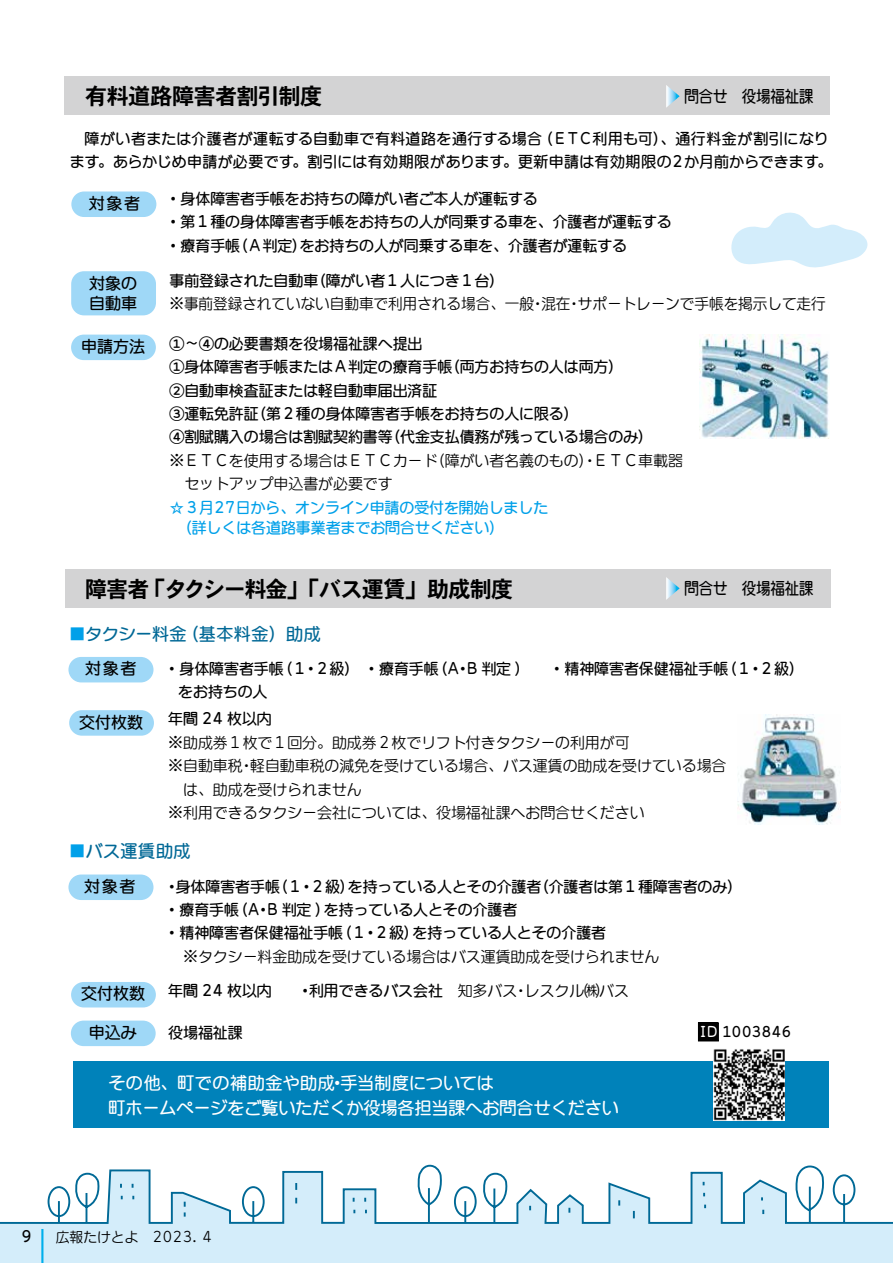
<style>
.page{position:relative;width:893px;height:1263px;background:#fff}
.page>*{position:absolute;margin:0;border:0;box-sizing:border-box;transform-origin:0 0}
.t1{font:22.35px "DFHS Gothic W7 WINP RKSJ H";letter-spacing:-.035em;color:#000}
.t2{font:16.95px/25.5px "DFUD Maru Gothic W6 WINP RKSJ H";color:#fff}
.t3{font:16.95px "DFUD Maru Gothic W6 WINP RKSJ H";letter-spacing:.03em;color:#006896}
.t4{font:16.95px "DFUD Maru Gothic W6 WINP RKSJ H";letter-spacing:.02em;color:#fff}
.t5{font:15.9px/20.2px "DFUD Maru Gothic W6 WINP RKSJ H";color:#000}
.t6{font:15.9px "DFUD Maru Gothic W6 WIN RKSJ H";color:#000;scale:.9 1}
.t7{font:14.85px/23.4px "DFUD Maru Gothic W6 WINP RKSJ H";color:#000}
.t8{font:14.85px/23.4px "DFUD Maru Gothic W4 WINP RKSJ H";color:#000}
.t9{font:14.85px/23.4px "DFUD Maru Gothic W6 WINP RKSJ H";letter-spacing:.025em;color:#000}
.t10{font:14.85px/20.2px "DFUD Maru Gothic W6 WINP RKSJ H";color:#00a0e9}
.t11{font:14.85px "DFUD Maru Gothic W6 WINP RKSJ H";letter-spacing:.03em;color:#000}
.t12{font:13.8px "DFUD Maru Gothic W4 WINP RKSJ H";color:#000}
.t13{font:13.8px "DFUD Maru Gothic W6 WINP RKSJ H";letter-spacing:-.005em;color:#000}
.s1{color:#00a0e9}
.s2{font-family:"DFUD Maru Gothic W4 WINP RKSJ H"}
.s3{color:#fff}
</style>
<div class="page">
<img style="left:738px;top:714px;width:103px;height:110px">
<div style="left:73px;top:1061px;width:756px;height:67px;background:#0082ba"></div>
<div style="left:0;top:1225px;width:893px;height:38px;background:#d4edfa"></div>
<svg style="left:0;top:1164px;width:893px;height:61px"></svg>
<hr style="left:41px;top:1229px;width:2px;height:34px;background:#00afec">
<div style="left:68px;top:657px;width:85px;height:25px;background:#9fd8f7;border-radius:13px"></div>
<div style="left:68px;top:874px;width:85px;height:26px;background:#9fd8f7;border-radius:13px"></div>
<div style="left:64px;top:77px;width:766px;height:38px;background:#d3d3d4"></div>
<svg style="left:666px;top:85px;width:14px;height:23px"></svg>
<div style="left:71px;top:191px;width:85px;height:26px;background:#9fd8f7;border-radius:13px"></div>
<div style="left:71px;top:271px;width:85px;height:44px;background:#9fd8f7;border-radius:13px"></div>
<div style="left:71px;top:335px;width:85px;height:25px;background:#9fd8f7;border-radius:13px"></div>
<div style="left:69px;top:710px;width:85px;height:26px;background:#9fd8f7;border-radius:13px"></div>
<div style="left:71px;top:982px;width:85px;height:25px;background:#9fd8f7;border-radius:13px"></div>
<div style="left:65px;top:570px;width:765px;height:38px;background:#d3d3d4"></div>
<div style="left:71px;top:1020px;width:85px;height:26px;background:#9fd8f7;border-radius:13px"></div>
<svg style="left:666px;top:577px;width:14px;height:23px"></svg>
<img style="left:713px;top:1049px;width:71px;height:71px">
<svg style="left:731px;top:212px;width:137px;height:56px"></svg>
<img style="left:700px;top:334px;width:130px;height:104px">
<div style="left:698px;top:1023px;width:20px;height:18px;background:#000"></div>
<div style="left:698px;top:1023px;width:21px;height:18px;border:1px solid #000"></div>
<h1 class="t1" style="left:85px;top:85px;width:239px">有料道路障害者割引制度</h1>
<p class="t6" style="left:684px;top:85px;width:49px">問合せ</p>
<p class="t6" style="left:742px;top:85px;width:81px">役場福祉課</p>
<p class="t11" style="left:538px;top:128px;width:292px">（ＥＴＣ利用も可）、通行料金が割引になり</p>
<p class="t9" style="left:70px;top:126px;width:764px">　障がい者または介護者が運転する自動車で有料道路を通行する場合<br>ます。あらかじめ申請が必要です。割引には有効期限があります。更新申請は有効期限の２か月前からできます。</p>
<p class="t7" style="left:166px;top:186px;width:374px">・身体障害者手帳をお持ちの障がい者ご本人が運転する</p>
<p class="t7" style="left:166px;top:210px;width:507px">・第１種の身体障害者手帳をお持ちの人が同乗する車を、介護者が運転する</p>
<p class="t7" style="left:300px;top:233px;width:329px">をお持ちの人が同乗する車を、介護者が運転する</p>
<p class="t5" style="left:89px;top:192px;width:53px">対象者</p>
<p class="t7" style="left:233px;top:233px;width:76px">（Ａ判定）</p>
<p class="t7" style="left:166px;top:233px;width:76px">・療育手帳</p>
<p class="t5" style="left:89px;top:272px;width:49px">対象の自動車</p>
<p class="t5" style="left:81px;top:336px;width:65px">申請方法</p>
<p class="t7" style="left:311px;top:268px;width:195px">（障がい者１人につき１台(</p>
<p class="t7" style="left:169px;top:268px;width:150px">事前登録された自動車</p>
<p class="t8" style="left:578px;top:292px;width:249px">サポートレーンで手帳を掲示して走行</p>
<p class="t8" style="left:169px;top:292px;width:366px">※事前登録されていない自動車で利用される場合、一般</p>
<p class="t7" style="left:169px;top:331px;width:254px">①～④の必要書類を役場福祉課へ提出</p>
<p class="t7" style="left:445px;top:355px;width:180px">（両方お持ちの人は両方(</p>
<p class="t8" style="left:541px;top:292px;width:31px">混在</p>
<p class="t8" style="left:530px;top:292px;width:16px">・</p>
<p class="t8" style="left:567px;top:292px;width:16px">・</p>
<p class="t7" style="left:169px;top:355px;width:284px">①身体障害者手帳またはＡ判定の療育手帳</p>
<p class="t7" style="left:169px;top:378px;width:269px">②自動車検査証または軽自動車届出済証</p>
<p class="t7" style="left:251px;top:402px;width:329px">（第２種の身体障害者手帳をお持ちの人に限る(</p>
<p class="t7" style="left:169px;top:402px;width:91px">③運転免許証</p>
<p class="t7" style="left:169px;top:425px;width:225px">④割賦購入の場合は割賦契約書等</p>
<p class="t7" style="left:385px;top:425px;width:269px">（代金支払債務が残っている場合のみ(</p>
<p class="t8" style="left:430px;top:449px;width:169px">（障がい者名義のもの）・</p>
<p class="t8" style="left:184px;top:449px;width:254px;text-indent:-15px">※ＥＴＣを使用する場合はＥＴＣカードセットアップ申込書が必要です</p>
<p class="t10" style="left:169px;top:497px;width:380px">☆３月27日から、オンライン申請の受付を開始しました　（詳しくは各道路事業者までお問合せください(</p>
<p class="t8" style="left:594px;top:449px;width:91px">ＥＴＣ車載器</p>
<h1 class="t1" style="left:143px;top:578px;width:372px">「タクシー料金」「バス運賃」助成制度</h1>
<h1 class="t1" style="left:85px;top:578px;width:66px">障害者</h1>
<p class="t3" style="left:181px;top:622px;width:141px">（基本料金）助成</p>
<p class="t3" style="left:69px;top:622px;width:119px"><span class="s1">■</span>タクシー料金</p>
<p class="t6" style="left:684px;top:577px;width:49px">問合せ</p>
<p class="t6" style="left:742px;top:577px;width:81px">役場福祉課</p>
<p class="t5" style="left:85px;top:658px;width:53px">対象者</p>
<p class="t5" style="left:79px;top:711px;width:65px">交付枚数</p>
<p class="t7" style="left:178px;top:656px;width:130px;text-indent:-14px">・身体障害者手帳１(をお持ちの人</p>
<p class="t7" style="left:315px;top:656px;width:157px">２級)　・療育手帳 ・A (</p>
<p class="t7" style="left:466px;top:656px;width:287px">B 判定 )　　・精神障害者保健福祉手帳１(</p>
<p class="t7" style="left:759px;top:656px;width:36px">２級(</p>
<p class="t7" style="left:303px;top:656px;width:16px">・</p>
<p class="t7" style="left:748px;top:656px;width:16px">・</p>
<p class="t7" style="left:168px;top:707px;width:105px">年間 24 枚以内</p>
<p class="t8" style="left:250px;top:730px;width:478px;text-indent:-82px">※助成券１枚で１回分。助成券２枚でリフト付きタクシーの利用が可<br>軽自動車税の減免を受けている場合、バス運賃の助成を受けている場合</p>
<p class="t8" style="left:168px;top:754px;width:76px">※自動車税</p>
<p class="t8" style="left:183px;top:777px;width:180px">は、助成を受けられません</p>
<p class="t8" style="left:168px;top:801px;width:478px">※利用できるタクシー会社については、役場福祉課へお問合せください</p>
<p class="t8" style="left:239px;top:754px;width:16px">・</p>
<p class="t3" style="left:69px;top:840px;width:123px"><span class="s1">■</span>バス運賃助成</p>
<p class="t5" style="left:84px;top:875px;width:53px">対象者</p>
<p class="t7" style="left:176px;top:874px;width:128px">身体障害者手帳１(</p>
<p class="t7" style="left:310px;top:874px;width:233px">２級) を持っている人とその介護者</p>
<p class="t7" style="left:534px;top:874px;width:210px">（介護者は第１種障害者のみ(</p>
<p class="t7" style="left:165px;top:874px;width:16px">・</p>
<p class="t7" style="left:299px;top:874px;width:16px">・</p>
<p class="t7" style="left:165px;top:897px;width:107px">・療育手帳 ・A (</p>
<p class="t7" style="left:267px;top:897px;width:252px">B 判定 ) を持っている人とその介護者</p>
<p class="t7" style="left:165px;top:921px;width:204px">・精神障害者保健福祉手帳１(</p>
<p class="t8" style="left:168px;top:944px;width:493px">　※タクシー料金助成を受けている場合はバス運賃助成を受けられません</p>
<p class="t7" style="left:374px;top:921px;width:233px">２級) を持っている人とその介護者</p>
<p class="t7" style="left:363px;top:921px;width:16px">・</p>
<p class="t5" style="left:81px;top:983px;width:65px">交付枚数</p>
<p class="t8" style="left:525px;top:979px;width:106px">レスクル㈱バス</p>
<p class="t7" style="left:168px;top:979px;width:146px">年間 24 枚以内　　・</p>
<p class="t7" style="left:309px;top:979px;width:210px">利用できるバス会社　<span class="s2">知多バス</span></p>
<p class="t8" style="left:514px;top:979px;width:16px">・</p>
<p class="t5" style="left:89px;top:1022px;width:49px">申込み</p>
<p class="t7" style="left:168px;top:1020px;width:76px">役場福祉課</p>
<p class="t13" style="left:700px;top:1023px;width:93px"><span class="s3">ID</span> 1003846</p>
<p class="t4" style="left:108px;top:1071px;width:387px">その他、町での補助金や助成手当制度については</p>
<p class="t2" style="left:108px;top:1069px;width:512px;text-indent:220px">・<br>町ホームページをご覧いただくか役場各担当課へお問合せください</p>
<p class="t7" style="left:21px;top:1224px;width:12px">9</p>
<p class="t12" style="left:56px;top:1228px;width:160px">広報たけとよ　2023. ４</p>
</div>
